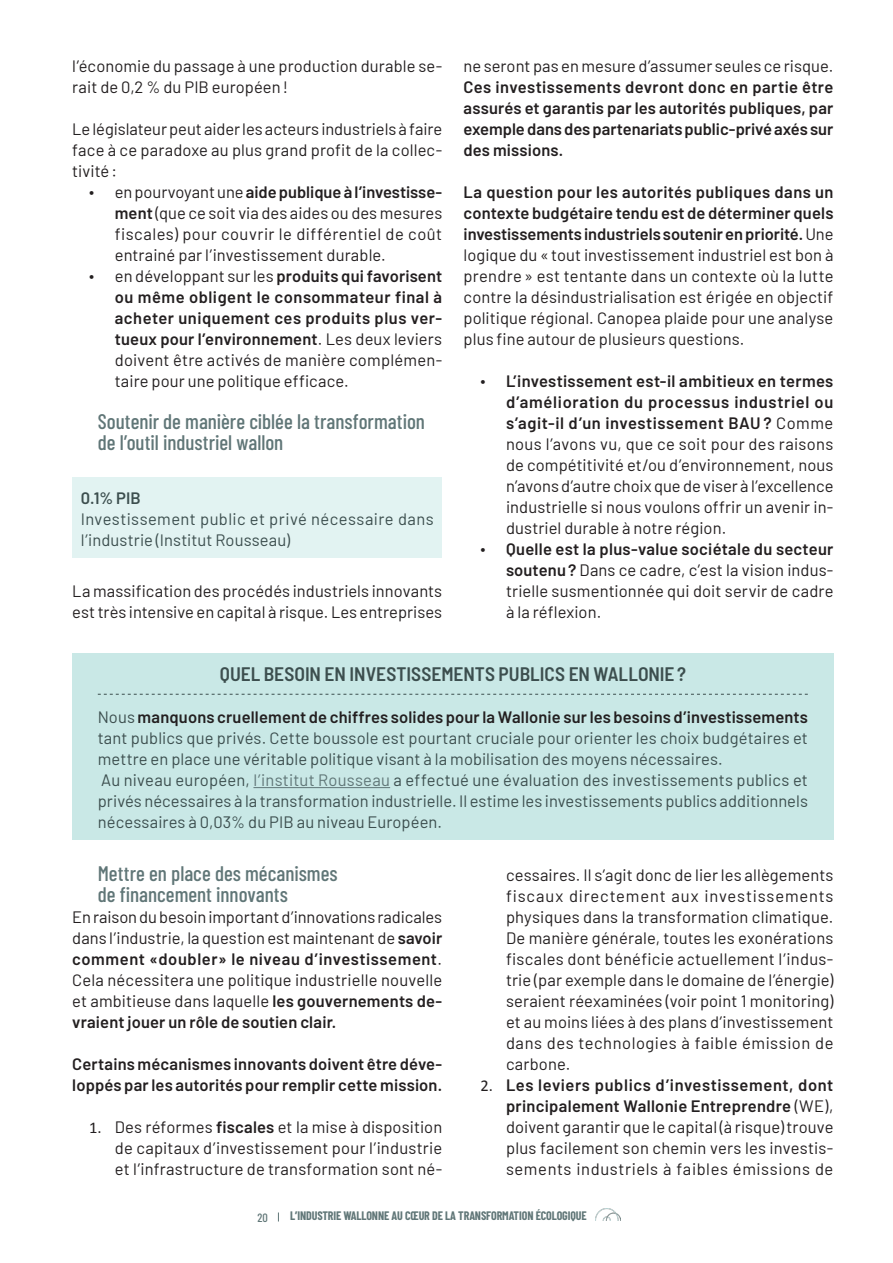
<style>
.page{position:relative;width:893px;height:1263px;background:#fff}
.page>*{position:absolute;margin:0;border:0;box-sizing:border-box;transform-origin:0 0}
._03_INTERTIRE_niv_2{font:500 21px/21px "Barlow Condensed";color:#607677}
._04_ENCADRE_TITRE{font:600 semi-condensed 19.5px "Barlow";color:#3c4e4e}
._04_TXT_COURANT_retrait_4{font:16.5px/21px "Barlow";letter-spacing:.01em;color:#231f20;text-align:justify}
._04_TXT_COURANT{font:16.5px/21px "Barlow";letter-spacing:.005em;color:#231f20;text-align:justify}
._04_ENCADRE{font:16.5px/21px "Barlow";letter-spacing:.01em;color:#3c4e4e;text-align:justify}
._04_TXT_COURANT-2{font:600 16.5px/21px "Barlow";letter-spacing:.005em;color:#231f20;text-align:justify}
._04_TXT_COURANT_retrait_4-2{font:600 16.5px/21px "Barlow";letter-spacing:.02em;color:#231f20;text-align:justify}
._04_ENCADRE-2{font:600 16.5px "Barlow";color:#3c4e4e}
.t1{font:700 12px "Barlow Condensed";letter-spacing:-.01em;color:#607677}
.t2{font:500 12px "Barlow Condensed";color:#607677}
.s1{font-weight:600}
.s2{font-weight:400}
.s3{font-weight:600;color:#231f20}
.s4{color:#607677}
.s5{font-family:"Calibri"}
</style>
<div class="page">
<img style="left:596px;top:1208px;width:25px;height:12px">
<div style="left:72px;top:477px;width:370px;height:81px;background:#e2f3f2"></div>
<div style="left:72px;top:653px;width:761px;height:53px;background:#c9e8e6"></div>
<svg style="left:98px;top:694px;width:710px;height:1px"></svg>
<div style="left:72px;top:698px;width:761px;height:79px;background:#c9e8e6"></div>
<div style="left:72px;top:761px;width:761px;height:79px;background:#c9e8e6"></div>
<hr style="left:253px;top:787px;width:137px;height:1px;background:#607677">
<p class="_04_TXT_COURANT" style="left:72px;top:54px;width:371px">l’économie du passage à une production durable se&shy;rait de 0,2 % du PIB européen!</p>
<p class="_04_TXT_COURANT" style="left:72px;top:117px;width:371px">Le législateur peut aider les acteurs industriels à faire face à ce paradoxe au plus grand profit de la collec&shy;tivité:</p>
<p class="_04_TXT_COURANT_retrait_4" style="left:115px;top:180px;width:329px;text-indent:-26px">∙ en pourvoyant une <span class="s1">aide publique à l’investisse&shy;ment</span> (que ce soit via des aides ou des mesures fiscales) pour couvrir le différentiel de coût entrainé par l’investissement durable.</p>
<p class="_04_TXT_COURANT_retrait_4-2" style="left:115px;top:264px;width:329px;text-indent:-26px"><span class="s2">∙ en développant sur les</span> produits qui favorisent ou même obligent le consommateur final à acheter uniquement ces produits plus ver&shy;tueux pour l’environnement<span class="s2">. Les deux leviers doivent être activés de manière complémen&shy;taire pour une politique efficace.</span></p>
<p class="_03_INTERTIRE_niv_2" style="left:98px;top:409px;width:329px">Soutenir de manière ciblée la transformation de l’outil industriel wallon</p>
<p class="_04_ENCADRE-2" style="left:81px;top:486px;width:61px">0.1% PIB</p>
<p class="_04_ENCADRE" style="left:81px;top:507px;width:354px">Investissement public et privé nécessaire dans l’industrie (Institut Rousseau)</p>
<p class="_04_TXT_COURANT" style="left:72px;top:579px;width:371px">La massification des procédés industriels innovants est très intensive en capital à risque. Les entreprises</p>
<p class="_04_TXT_COURANT-2" style="left:463px;top:54px;width:371px"><span class="s2">ne seront pas en mesure d’assumer seules ce risque.<br></span>Ces investissements devront donc en partie être assurés et garantis par les autorités publiques, par exemple dans des partenariats public-privé axés sur des missions.</p>
<p class="_04_TXT_COURANT" style="left:463px;top:180px;width:372px"><span class="s1">La question pour les autorités publiques dans un contexte budgétaire tendu est de déterminer quels investissements industriels soutenir en priorité.</span> Une logique du «tout investissement industriel est bon à prendre » est tentante dans un contexte où la lutte contre la désindustrialisation est érigée en objectif politique régional. Canopea plaide pour une analyse plus fine autour de plusieurs questions.</p>
<p class="_04_TXT_COURANT_retrait_4" style="left:506px;top:369px;width:329px;text-indent:-26px">∙ <span class="s1">L’investissement est-il ambitieux en termes d’amélioration du processus industriel ou s’agit-il d’un investissement BAU ?</span> Comme nous l’avons vu, que ce soit pour des raisons de compétitivité et/ou d’environnement, nous n’avons d’autre choix que de viser à l’excellence industrielle si nous voulons offrir un avenir in&shy;dustriel durable à notre région.</p>
<p class="_04_TXT_COURANT_retrait_4" style="left:506px;top:537px;width:329px;text-indent:-26px">∙ <span class="s1">Quelle est la plus-value sociétale du secteur soutenu?</span> Dans ce cadre, c’est la vision indus&shy;trielle susmentionnée qui doit servir de cadre à la réflexion.</p>
<p class="_04_ENCADRE_TITRE" style="left:220px;top:660px;width:468px">QUEL BESOIN EN INVESTISSEMENTS PUBLICS EN WALLONIE?</p>
<p class="_04_ENCADRE" style="left:98px;top:705px;width:712px">Nous <span class="s3">manquons cruellement de chiffres solides pour la Wallonie sur les besoins d’investissements </span>tant publics que privés. Cette boussole est pourtant cruciale pour orienter les choix budgétaires et mettre en place une véritable politique visant à la mobilisation des moyens nécessaires.</p>
<p class="_04_ENCADRE" style="left:98px;top:768px;width:712px">Au niveau européen, <span class="s4">l’institut Rousseau</span> a effectué une évaluation des investissements publics et privés nécessaires à la transformation industrielle. Il estime les investissements publics additionnels nécessaires à 0,03% du PIB au niveau Européen.</p>
<p class="_03_INTERTIRE_niv_2" style="left:98px;top:861px;width:241px">Mettre en place des mécanismes de financement innovants</p>
<p class="_04_TXT_COURANT" style="left:72px;top:905px;width:371px">En raison du besoin important d’innovations radicales dans l’industrie, la question est maintenant de <span class="s1">savoir comment «doubler» le niveau d’investissement</span>.<br>Cela nécessitera une politique industrielle nouvelle et ambitieuse dans laquelle <span class="s1">les gouvernements de&shy;vraient jouer un rôle de soutien clair.</span></p>
<p class="_04_TXT_COURANT-2" style="left:72px;top:1052px;width:371px">Certains mécanismes innovants doivent être déve&shy;loppés par les autorités pour remplir cette mission.</p>
<p class="_04_TXT_COURANT_retrait_4" style="left:115px;top:1115px;width:329px;text-indent:-26px"><span class="s5">1.</span> Des réformes <span class="s1">fiscales</span> et la mise à disposition de capitaux d’investissement pour l’industrie et l’infrastructure de transformation sont né-</p>
<p class="_04_TXT_COURANT_retrait_4" style="left:506px;top:863px;width:329px">cessaires. Il s’agit donc de lier les allègements fiscaux directement aux investissements physiques dans la transformation climatique.<br>De manière générale, toutes les exonérations fiscales dont bénéficie actuellement l’indus&shy;trie (par exemple dans le domaine de l’énergie) seraient réexaminées (voir point 1 monitoring) et au moins liées à des plans d’investissement dans des technologies à faible émission de carbone.</p>
<p class="_04_TXT_COURANT_retrait_4" style="left:506px;top:1073px;width:329px;text-indent:-26px"><span class="s5">2.</span> <span class="s1">Les leviers publics d’investissement, dont principalement Wallonie Entreprendre</span> (WE), doivent garantir que le capital (à risque) trouve plus facilement son chemin vers les investis&shy;sements industriels à faibles émissions de</p>
<p class="t2" style="left:257px;top:1208px;width:12px">20</p>
<p class="t1" style="left:290px;top:1207px;width:298px">L’INDUSTRIE WALLONNE AU CŒUR DE LA TRANSFORMATION ÉCOLOGIQUE</p>
</div>
